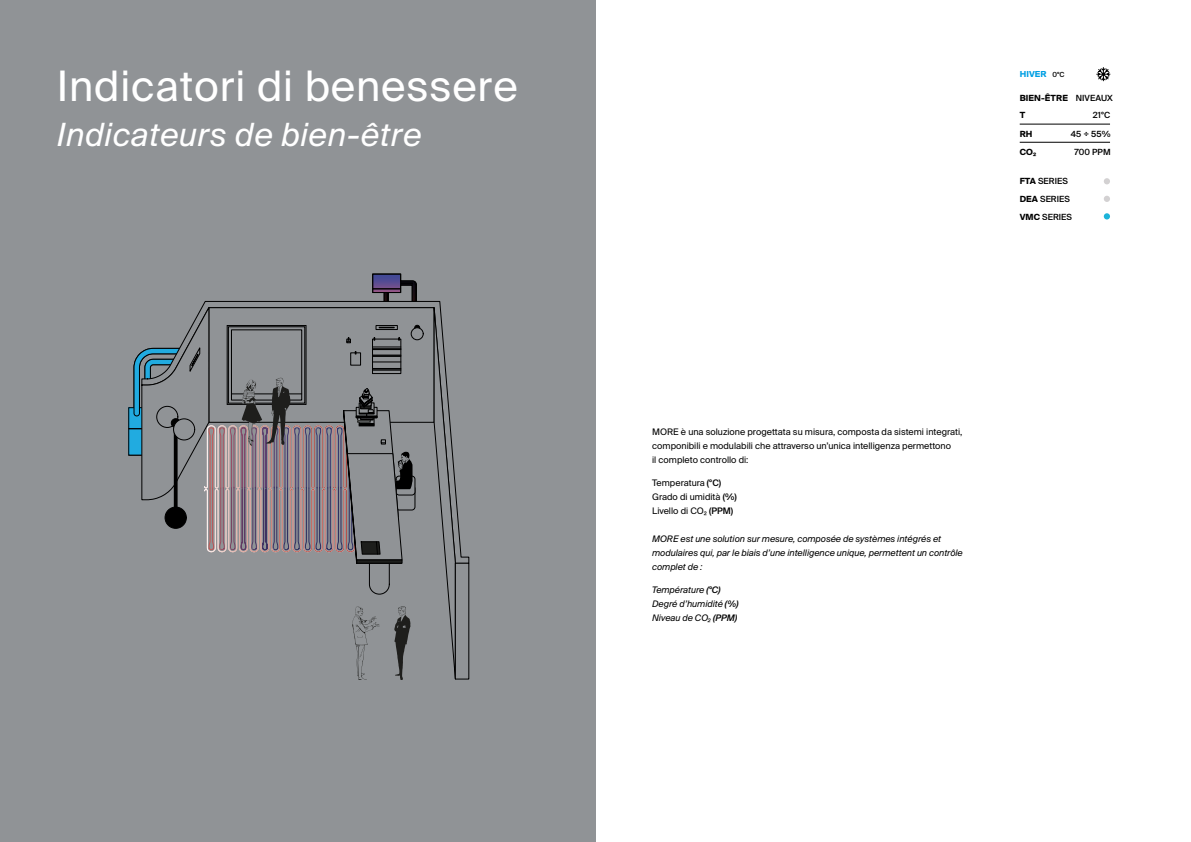
<style>
.page{position:relative;width:1191px;height:842px;background:#fff}
.page>*{position:absolute;margin:0;border:0;box-sizing:border-box;transform-origin:0 0}
.t1{font:42px "Suisse Intl";letter-spacing:.02em;color:#fff}
.t2{font:italic 32px "Suisse Intl";letter-spacing:.02em;color:#fff}
.t3{font:9px/14px "Suisse Intl";color:#000}
.t4{font:italic 9px/14px "Suisse Intl";color:#000}
.t5{font:500 8.5px/17.6px "Suisse Intl";letter-spacing:.01em;color:#000}
.t6{font:700 8.5px/17px "Suisse Intl";letter-spacing:.01em;color:#000}
.t7{font:700 8.5px "Suisse Intl";letter-spacing:.01em;color:#009fe3}
.s1{font-weight:500;font-size:7px;color:#000}
.s2{font-weight:500}
.s3{font-weight:700}
</style>
<div class="page">
<div style="left:0;top:0;width:595px;height:842px;background:#909396"></div>
<svg style="left:420px;top:301px;width:49px;height:262px"></svg>
<svg style="left:434px;top:301px;width:22px;height:378px"></svg>
<div style="left:455px;top:563px;width:14px;height:116px;border:1px solid #000"></div>
<div style="left:411px;top:328px;width:12px;height:12px;background:#909396;border:1px solid #000;border-radius:50%"></div>
<svg style="left:394px;top:606px;width:16px;height:74px"></svg>
<svg style="left:352px;top:607px;width:27px;height:73px"></svg>
<svg style="left:128px;top:274px;width:292px;height:321px"></svg>
<div style="left:1103px;top:178px;width:7px;height:6px;background:#d3d1d2;border-radius:50%"></div>
<div style="left:1103px;top:196px;width:7px;height:6px;background:#d3d1d2;border-radius:50%"></div>
<div style="left:1103px;top:213px;width:7px;height:6px;background:#1db4d9;border-radius:50%"></div>
<hr style="left:1019px;top:124px;width:91px;height:1px;background:#000">
<hr style="left:1019px;top:142px;width:91px;height:1px;background:#000">
<svg style="left:1096px;top:67px;width:14px;height:14px"></svg>
<h1 class="t1" style="left:57px;top:62px;width:462px">Indicatori di benessere</h1>
<h2 class="t2" style="left:57px;top:116px;width:366px">Indicateurs de bien-être</h2>
<p class="t7" style="left:1019px;top:69px;width:46px">HIVER <span class="s1">0°C</span></p>
<p class="t6" style="left:1019px;top:90px;width:95px">BIEN-ÊTRE <span class="s2">NIVEAUX<br></span>T</p>
<p class="t5" style="left:1093px;top:107px;width:19px">21°C</p>
<p class="t6" style="left:1019px;top:125px;width:14px">RH</p>
<p class="t5" style="left:1070px;top:125px;width:41px">45 ÷ 55%</p>
<p class="t6" style="left:1019px;top:143px;width:18px">CO2</p>
<p class="t5" style="left:1074px;top:143px;width:38px">700 PPM</p>
<p class="t5" style="left:1019px;top:173px;width:54px"><span class="s3">FTA</span> SERIES<br><span class="s3">DEA</span> SERIES<br><span class="s3">VMC</span> SERIES</p>
<p class="t3" style="left:652px;top:425px;width:312px">MORE è una soluzione progettata su misura, composta da sistemi integrati, componibili e modulabili che attraverso un’unica intelligenza permettono<br>il completo controllo di:</p>
<p class="t3" style="left:652px;top:476px;width:86px">Temperatura <span class="s2">(°C)<br></span>Grado di umidità <span class="s2">(%)<br></span>Livello di CO2 <span class="s2">(PPM)</span></p>
<p class="t4" style="left:652px;top:532px;width:312px">MORE est une solution sur mesure, composée de systèmes intégrés et modulaires qui, par le biais d’une intelligence unique, permettent un contrôle complet de :</p>
<p class="t4" style="left:652px;top:583px;width:88px">Température <span class="s2">(°C)<br></span>Degré d’humidité <span class="s2">(%)<br></span>Niveau de CO2 <span class="s2">(PPM)</span></p>
</div>
